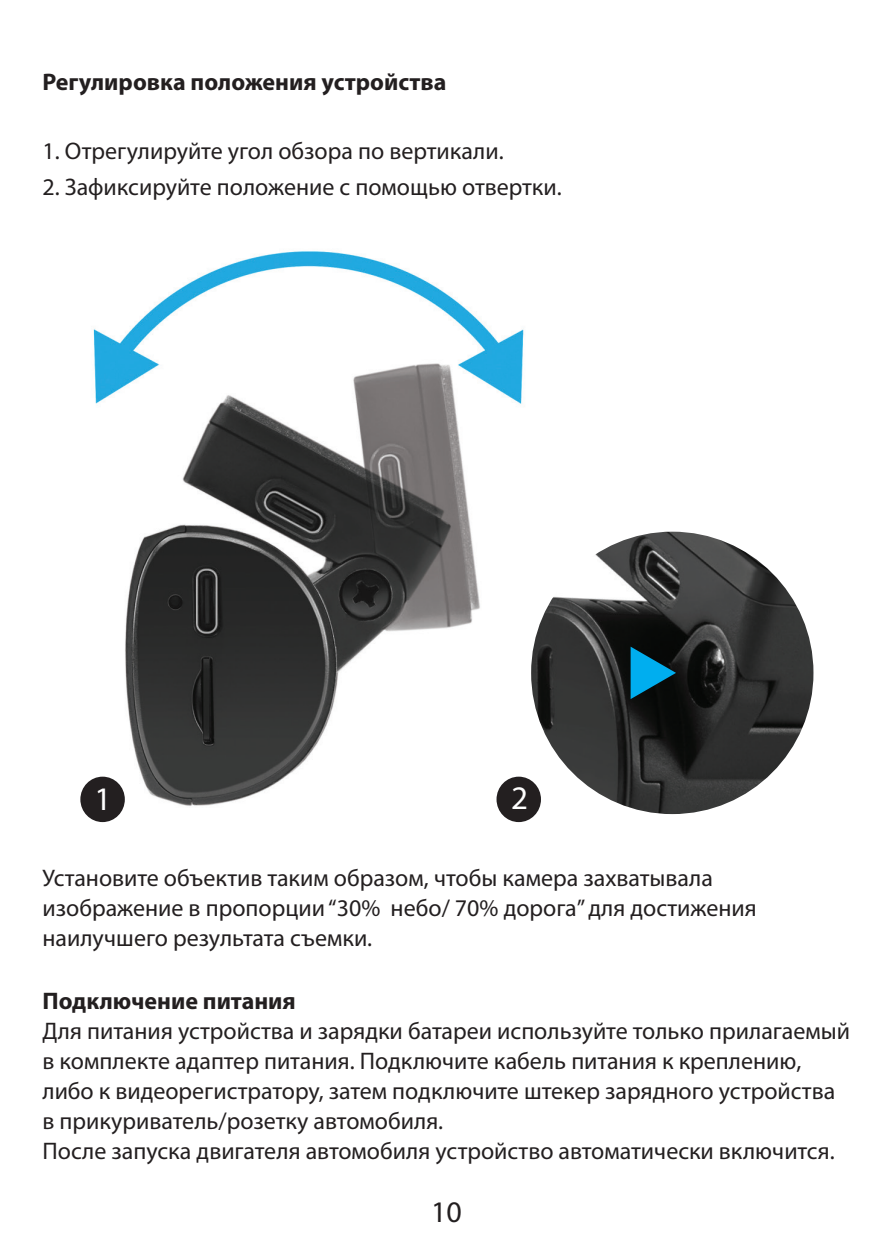
<style>
.page{position:relative;width:893px;height:1259px;background:#fff}
.page>*{position:absolute;margin:0;border:0;box-sizing:border-box;transform-origin:0 0}
.Стиль_абзаца_2{font:33px "Myriad Pro";color:#fff}
.t1{font:30px "Myriad Pro";color:#231f20}
.t2{font:24px/30px "Myriad Pro";color:#231f20}
.t3{font:700 24px "Myriad Pro";color:#231f20}
</style>
<div class="page">
<img style="left:81px;top:251px;width:450px;height:568px">
<img style="left:531px;top:531px;width:282px;height:283px;border-radius:141px">
<svg style="left:631px;top:646px;width:45px;height:53px;background:#045a7a"></svg>
<div style="left:80px;top:776px;width:45px;height:46px;background:#231f20;border-radius:50%"></div>
<div style="left:496px;top:776px;width:45px;height:46px;background:#231f20;border-radius:50%"></div>
<p class="t3" style="left:43px;top:67px;width:405px">Регулировка положения устройства</p>
<p class="t2" style="left:43px;top:136px;width:463px">1. Отрегулируйте угол обзора по вертикали.</p>
<p class="t2" style="left:43px;top:172px;width:521px">2. Зафиксируйте положение с помощью отвертки.</p>
<p class="Стиль_абзаца_2" style="left:94px;top:779px;width:18px">1</p>
<p class="Стиль_абзаца_2" style="left:511px;top:777px;width:18px">2</p>
<p class="t2" style="left:43px;top:862px;width:716px">Установите объектив таким образом, чтобы камера захватывала изображение в пропорции “30% небо/ 70% дорога” для достижения наилучшего результата съемки.</p>
<p class="t3" style="left:43px;top:985px;width:255px">Подключение питания</p>
<p class="t2" style="left:43px;top:1015px;width:809px">Для питания устройства и зарядки батареи используйте только прилагаемый в комплекте адаптер питания. Подключите кабель питания к креплению, либо к видеорегистратору, затем подключите штекер зарядного устройства</p>
<p class="t2" style="left:43px;top:1105px;width:402px">в прикуриватель/розетку автомобиля.</p>
<p class="t2" style="left:43px;top:1135px;width:794px">После запуска двигателя автомобиля устройство автоматически включится.</p>
<p class="t1" style="left:431px;top:1193px;width:32px">10</p>
</div>
